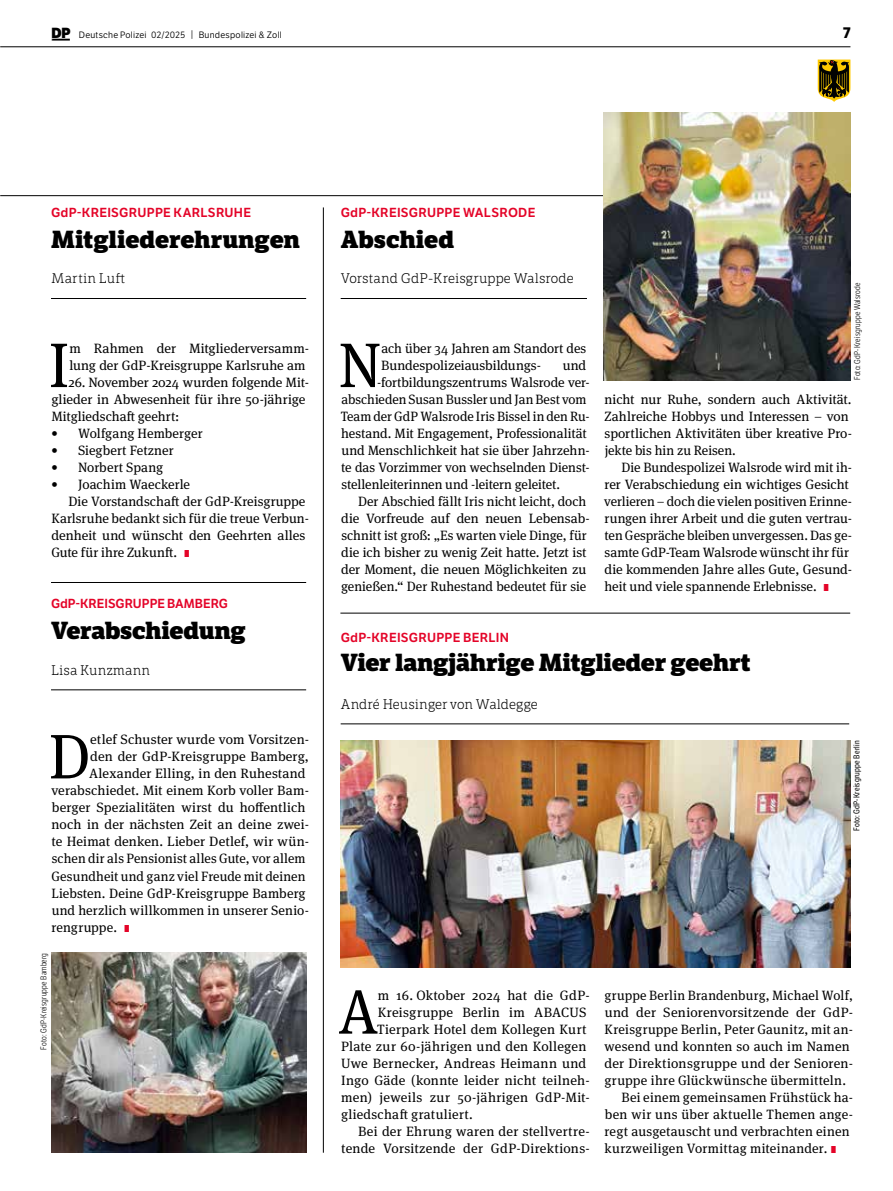
<style>
.page{position:relative;width:893px;height:1191px;background:#fff}
.page>*{position:absolute;margin:0;border:0;box-sizing:border-box;transform-origin:0 0}
.t1{font:62.85px "Meta Serif Pro";color:#000}
.t2{font:800 24px "LFT Etica Sheriff";letter-spacing:-.01em;color:#000}
.t3{font:700 15px "LFT Etica";color:#000}
.t4{font:13.5px/17px "Meta Serif Pro";letter-spacing:.005em;color:#000}
.t5{font:300 13.5px "LFT Etica Sheriff";letter-spacing:.005em;color:#000}
.t6{font:13.5px "Meta Serif Pro";letter-spacing:.025em;color:#000}
.t7{font:12.75px "LFT Etica SB";letter-spacing:.015em;color:#e40428}
.t8{font:9px "LFT Etica Bk";letter-spacing:.025em;color:#000}
.t9{font:300 8.25px "LFT Etica Condensed";letter-spacing:.025em;color:#000}
.t10{font:8.25px "LFT Etica Condensed";letter-spacing:.025em;color:#000}
.s1{font-family:"LFT Etica XB";font-size:14.25px}
.s2{font-size:9.3px}
.s3{font-family:"LFT Etica XB";font-size:9.75px;color:#e40428}
</style>
<div class="page">
<hr style="left:0;top:195px;width:850px;height:1px;background:#000">
<hr style="left:0;top:47px;width:850px;height:1px;background:#000">
<svg style="left:52px;top:39px;width:18px;height:2px"></svg>
<svg style="left:818px;top:60px;width:32px;height:42px"></svg>
<hr style="left:341px;top:298px;width:246px;height:1px;background:#000">
<hr style="left:51px;top:298px;width:255px;height:1px;background:#000">
<hr style="left:340px;top:613px;width:510px;height:1px;background:#000">
<img style="left:604px;top:113px;width:246px;height:267px">
<hr style="left:323px;top:207px;width:1px;height:945px;background:#000">
<hr style="left:341px;top:723px;width:508px;height:1px;background:#000">
<img style="left:341px;top:740px;width:509px;height:228px">
<img style="left:51px;top:952px;width:255px;height:200px">
<hr style="left:51px;top:689px;width:255px;height:1px;background:#000">
<hr style="left:51px;top:582px;width:255px;height:1px;background:#000">
<p class="t8" style="left:52px;top:29px;width:232px"><span class="s1">DP</span> Deutsche Polizei 02/2025 <span class="s2">|</span> Bundespolizei &amp; Zoll</p>
<p class="t3" style="left:843px;top:23px;width:9px">7</p>
<p class="t7" style="left:51px;top:205px;width:202px">GdP-KREISGRUPPE KARLSRUHE</p>
<h2 class="t2" style="left:51px;top:225px;width:251px">Mitgliederehrungen</h2>
<p class="t5" style="left:51px;top:270px;width:76px">Martin Luft</p>
<h1 class="t1" style="left:49px;top:320px;width:22px">I</h1>
<p class="t4" style="left:69px;top:339px;width:241px">m Rahmen der Mitgliederversamm&shy;lung der GdP-Kreisgruppe Karlsruhe am</p>
<p class="t4" style="left:51px;top:373px;width:259px;text-indent:17px">26. November 2024 wurden folgende Mit&shy;glieder in Abwesenheit für ihre 50-jährige<br>Mitgliedschaft geehrt:</p>
<p class="t4" style="left:51px;top:424px;width:153px">• Wolfgang Hemberger</p>
<p class="t4" style="left:51px;top:441px;width:124px">• Siegbert Fetzner</p>
<p class="t4" style="left:51px;top:458px;width:114px">• Norbert Spang</p>
<p class="t4" style="left:51px;top:475px;width:141px">• Joachim Waeckerle</p>
<p class="t4" style="left:69px;top:492px;width:238px">Die Vorstandschaft der GdP-Kreisgruppe</p>
<p class="t4" style="left:51px;top:509px;width:259px">Karlsruhe bedankt sich für die treue Verbun-</p>
<p class="t4" style="left:52px;top:526px;width:255px">denheit und wünscht den Geehrten alles</p>
<p class="t4" style="left:51px;top:543px;width:140px">Gute für ihre Zukunft. <span class="s3">I</span></p>
<p class="t7" style="left:51px;top:596px;width:178px">GdP-KREISGRUPPE BAMBERG</p>
<h2 class="t2" style="left:51px;top:615px;width:196px">Verabschiedung</h2>
<p class="t5" style="left:51px;top:662px;width:101px">Lisa Kunzmann</p>
<h1 class="t1" style="left:49px;top:711px;width:43px">D</h1>
<p class="t4" style="left:90px;top:730px;width:220px">etlef Schuster wurde vom Vorsitzen-</p>
<p class="t4" style="left:90px;top:747px;width:220px">den der GdP-Kreisgruppe Bamberg,</p>
<p class="t4" style="left:89px;top:764px;width:218px">Alexander Elling, in den Ruhestand</p>
<p class="t4" style="left:51px;top:781px;width:259px">verabschiedet. Mit einem Korb voller Bam-</p>
<p class="t4" style="left:52px;top:798px;width:255px">berger Spezialitäten wirst du hoffentlich</p>
<p class="t4" style="left:52px;top:815px;width:259px">noch in der nächsten Zeit an deine zwei-</p>
<p class="t4" style="left:52px;top:832px;width:259px">te Heimat denken. Lieber Detlef, wir wün-</p>
<p class="t4" style="left:52px;top:849px;width:255px">schen dir als Pensionist alles Gute, vor allem</p>
<p class="t4" style="left:51px;top:866px;width:256px">Gesundheit und ganz viel Freude mit deinen</p>
<p class="t4" style="left:51px;top:883px;width:256px">Liebsten. Deine GdP-Kreisgruppe Bamberg</p>
<p class="t4" style="left:52px;top:900px;width:259px">und herzlich willkommen in unserer Senio-</p>
<p class="t4" style="left:52px;top:917px;width:80px">rengruppe. <span class="s3">I</span></p>
<p class="t9" style="left:39px;top:1049px;width:98px;rotate:-90deg">Foto: GdP-Kreisgruppe Bamberg</p>
<p class="t7" style="left:341px;top:205px;width:196px">GdP-KREISGRUPPE WALSRODE</p>
<h2 class="t2" style="left:341px;top:225px;width:115px">Abschied</h2>
<p class="t5" style="left:341px;top:270px;width:235px">Vorstand GdP-Kreisgruppe Walsrode</p>
<h1 class="t1" style="left:338px;top:320px;width:45px">N</h1>
<p class="t4" style="left:381px;top:339px;width:206px">ach über 34 Jahren am Standort des<br>Bundespolizeiausbildungs-</p>
<p class="t4" style="left:563px;top:356px;width:25px">und</p>
<p class="t4" style="left:377px;top:373px;width:214px">-fortbildungszentrums Walsrode ver-</p>
<p class="t4" style="left:341px;top:390px;width:247px">abschieden Susan Bussler und Jan Best vom</p>
<p class="t4" style="left:341px;top:407px;width:250px">Team der GdP Walsrode Iris Bissel in den Ru-</p>
<p class="t4" style="left:341px;top:424px;width:247px">hestand. Mit Engagement, Professionalität</p>
<p class="t4" style="left:341px;top:441px;width:250px">und Menschlichkeit hat sie über Jahrzehn-</p>
<p class="t4" style="left:341px;top:458px;width:250px">te das Vorzimmer von wechselnden Dienst-</p>
<p class="t4" style="left:341px;top:475px;width:220px">stellenleiterinnen und -leitern geleitet.</p>
<p class="t4" style="left:358px;top:492px;width:230px">Der Abschied fällt Iris nicht leicht, doch</p>
<p class="t4" style="left:341px;top:509px;width:250px">die Vorfreude auf den neuen Lebensab-</p>
<p class="t4" style="left:341px;top:526px;width:247px">schnitt ist groß: „Es warten viele Dinge, für</p>
<p class="t4" style="left:341px;top:543px;width:247px">die ich bisher zu wenig Zeit hatte. Jetzt ist</p>
<p class="t4" style="left:341px;top:560px;width:247px">der Moment, die neuen Möglichkeiten zu</p>
<p class="t4" style="left:341px;top:577px;width:247px">genießen.“ Der Ruhestand bedeutet für sie</p>
<p class="t9" style="left:852px;top:380px;width:99px;rotate:-90deg">Foto: GdP-Kreisgruppe Walsrode</p>
<p class="t4" style="left:605px;top:390px;width:249px">nicht nur Ruhe, sondern auch Aktivität.<br>Zahlreiche Hobbys und Interessen – von sportlichen Aktivitäten über kreative Pro&shy;jekte bis hin zu Reisen.</p>
<p class="t4" style="left:604px;top:458px;width:249px;text-indent:17px">Die Bundespolizei Walsrode wird mit ih&shy;rer Verabschiedung ein wichtiges Gesicht verlieren – doch die vielen positiven Erinne&shy;rungen ihrer Arbeit und die guten vertrau&shy;ten Gespräche bleiben unvergessen. Das ge&shy;samte GdP-Team Walsrode wünscht ihr für die kommenden Jahre alles Gute, Gesund&shy;heit und viele spannende Erlebnisse. <span class="s3">I</span></p>
<p class="t7" style="left:341px;top:630px;width:170px">GdP-KREISGRUPPE BERLIN</p>
<h2 class="t2" style="left:341px;top:647px;width:412px">Vier langjährige Mitglieder geehrt</h2>
<p class="t5" style="left:341px;top:696px;width:199px">André Heusinger von Waldegge</p>
<p class="t10" style="left:852px;top:831px;width:92px;rotate:-90deg">Foto: GdP-Kreisgruppe Berlin</p>
<h1 class="t1" style="left:338px;top:966px;width:42px">A</h1>
<p class="t4" style="left:378px;top:985px;width:213px">m 16. Oktober 2024 hat die GdP-</p>
<p class="t6" style="left:378px;top:1002px;width:210px">Kreisgruppe Berlin im ABACUS</p>
<p class="t4" style="left:377px;top:1019px;width:211px">Tierpark Hotel dem Kollegen Kurt</p>
<p class="t4" style="left:341px;top:1036px;width:247px">Plate zur 60-jährigen und den Kollegen</p>
<p class="t4" style="left:341px;top:1053px;width:247px">Uwe Bernecker, Andreas Heimann und</p>
<p class="t4" style="left:341px;top:1070px;width:250px">Ingo Gäde (konnte leider nicht teilneh-</p>
<p class="t4" style="left:341px;top:1087px;width:250px">men) jeweils zur 50-jährigen GdP-Mit-</p>
<p class="t4" style="left:341px;top:1104px;width:133px">gliedschaft gratuliert.</p>
<p class="t4" style="left:358px;top:1121px;width:233px">Bei der Ehrung waren der stellvertre-</p>
<p class="t4" style="left:341px;top:1138px;width:250px">tende Vorsitzende der GdP-Direktions-</p>
<p class="t4" style="left:604px;top:985px;width:250px">gruppe Berlin Brandenburg, Michael Wolf,</p>
<p class="t4" style="left:605px;top:1002px;width:250px">und der Seniorenvorsitzende der GdP-</p>
<p class="t4" style="left:604px;top:1019px;width:250px">Kreisgruppe Berlin, Peter Gaunitz, mit an-</p>
<p class="t4" style="left:604px;top:1036px;width:247px">wesend und konnten so auch im Namen</p>
<p class="t4" style="left:604px;top:1053px;width:250px">der Direktionsgruppe und der Senioren-</p>
<p class="t4" style="left:604px;top:1070px;width:243px">gruppe ihre Glückwünsche übermitteln.</p>
<p class="t4" style="left:621px;top:1087px;width:233px">Bei einem gemeinsamen Frühstück ha-</p>
<p class="t6" style="left:605px;top:1104px;width:250px">ben wir uns über aktuelle Themen ange-</p>
<p class="t4" style="left:605px;top:1121px;width:247px">regt ausgetauscht und verbrachten einen</p>
<p class="t4" style="left:605px;top:1138px;width:233px">kurzweiligen Vormittag miteinander. <span class="s3">I</span></p>
</div>
